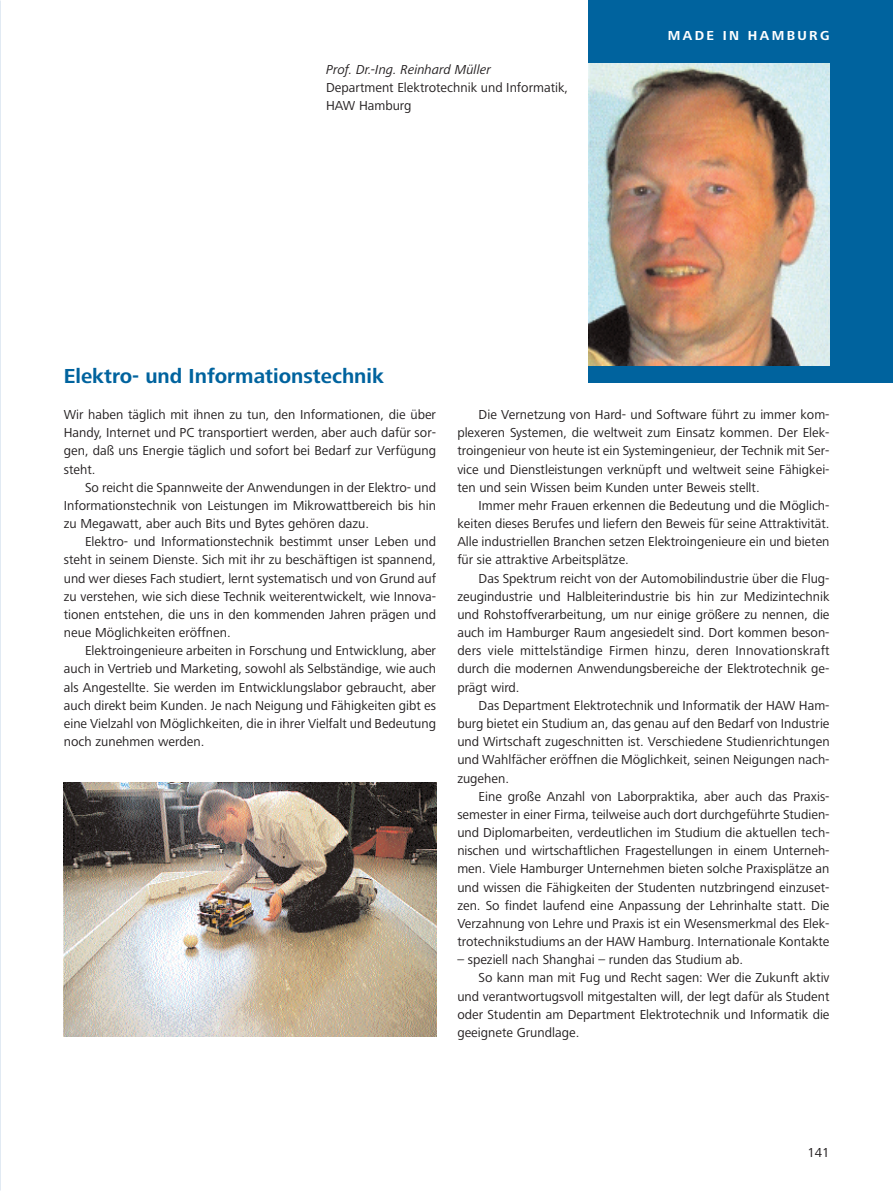
<style>
.page{position:relative;width:893px;height:1191px;background:#fff}
.page>*{position:absolute;margin:0;border:0;box-sizing:border-box;transform-origin:0 0}
.t1{font:700 21px "Frutiger Next LT";color:#00639e}
.t2{font:13.5px/18.1px "Frutiger Next LT";color:#231f20;text-align:justify}
.t3{font:italic 13.5px "Frutiger Next LT";color:#231f20}
.t4{font:700 13.5px "Frutiger Next LT";letter-spacing:.175em;color:#fff}
</style>
<div class="page">
<div style="left:588px;top:0;width:304px;height:383px;background:#00639e"></div>
<img style="left:588px;top:64px;width:241px;height:302px">
<img style="left:64px;top:782px;width:372px;height:255px">
<p class="t3" style="left:326px;top:64px;width:166px">Prof. Dr.-Ing. Reinhard Müller</p>
<p class="t2" style="left:326px;top:80px;width:243px">Department Elektrotechnik und Informatik,<br>HAW Hamburg</p>
<h1 class="t1" style="left:64px;top:368px;width:322px">Elektro- und Informationstechnik</h1>
<p class="t4" style="left:668px;top:30px;width:163px">MADE IN HAMBURG</p>
<p class="t2" style="left:64px;top:407px;width:374px">Wir haben täglich mit ihnen zu tun, den Informationen, die über Handy, Internet und PC transportiert werden, aber auch dafür sor&shy;gen, daß uns Energie täglich und sofort bei Bedarf zur Verfügung steht.</p>
<p class="t2" style="left:64px;top:479px;width:374px;text-indent:21px">So reicht die Spannweite der Anwendungen in der Elektro- und Informationstechnik von Leistungen im Mikrowattbereich bis hin zu Megawatt, aber auch Bits und Bytes gehören dazu.</p>
<p class="t2" style="left:64px;top:534px;width:374px;text-indent:21px">Elektro- und Informationstechnik bestimmt unser Leben und steht in seinem Dienste. Sich mit ihr zu beschäftigen ist spannend, und wer dieses Fach studiert, lernt systematisch und von Grund auf zu verstehen, wie sich diese Technik weiterentwickelt, wie Innova&shy;tionen entstehen, die uns in den kommenden Jahren prägen und neue Möglichkeiten eröffnen.</p>
<p class="t2" style="left:64px;top:643px;width:374px;text-indent:21px">Elektroingenieure arbeiten in Forschung und Entwicklung, aber auch in Vertrieb und Marketing, sowohl als Selbständige, wie auch als Angestellte. Sie werden im Entwicklungslabor gebraucht, aber auch direkt beim Kunden. Je nach Neigung und Fähigkeiten gibt es eine Vielzahl von Möglichkeiten, die in ihrer Vielfalt und Bedeutung noch zunehmen werden.</p>
<p class="t2" style="left:457px;top:407px;width:374px;text-indent:21px">Die Vernetzung von Hard- und Software führt zu immer kom&shy;plexeren Systemen, die weltweit zum Einsatz kommen. Der Elek&shy;troingenieur von heute ist ein Systemingenieur, der Technik mit Ser&shy;vice und Dienstleistungen verknüpft und weltweit seine Fähigkei&shy;ten und sein Wissen beim Kunden unter Beweis stellt.</p>
<p class="t2" style="left:457px;top:498px;width:374px;text-indent:21px">Immer mehr Frauen erkennen die Bedeutung und die Möglich&shy;keiten dieses Berufes und liefern den Beweis für seine Attraktivität.<br>Alle industriellen Branchen setzen Elektroingenieure ein und bieten für sie attraktive Arbeitsplätze.</p>
<p class="t2" style="left:457px;top:570px;width:374px;text-indent:21px">Das Spektrum reicht von der Automobilindustrie über die Flug&shy;zeugindustrie und Halbleiterindustrie bis hin zur Medizintechnik und Rohstoffverarbeitung, um nur einige größere zu nennen, die auch im Hamburger Raum angesiedelt sind. Dort kommen beson&shy;ders viele mittelständige Firmen hinzu, deren Innovationskraft durch die modernen Anwendungsbereiche der Elektrotechnik ge&shy;prägt wird.</p>
<p class="t2" style="left:457px;top:697px;width:374px;text-indent:21px">Das Department Elektrotechnik und Informatik der HAW Ham&shy;burg bietet ein Studium an, das genau auf den Bedarf von Industrie und Wirtschaft zugeschnitten ist. Verschiedene Studienrichtungen und Wahlfächer eröffnen die Möglichkeit, seinen Neigungen nach&shy;zugehen.</p>
<p class="t2" style="left:457px;top:788px;width:374px;text-indent:21px">Eine große Anzahl von Laborpraktika, aber auch das Praxis&shy;semester in einer Firma, teilweise auch dort durchgeführte Studien&shy;und Diplomarbeiten, verdeutlichen im Studium die aktuellen tech&shy;nischen und wirtschaftlichen Fragestellungen in einem Unterneh&shy;men. Viele Hamburger Unternehmen bieten solche Praxisplätze an und wissen die Fähigkeiten der Studenten nutzbringend einzuset&shy;zen. So findet laufend eine Anpassung der Lehrinhalte statt. Die Verzahnung von Lehre und Praxis ist ein Wesensmerkmal des Elek&shy;trotechnikstudiums an der HAW Hamburg. Internationale Kontakte</p>
<p class="t2" style="left:457px;top:952px;width:287px">– speziell nach Shanghai – runden das Studium ab.</p>
<p class="t2" style="left:478px;top:970px;width:352px">So kann man mit Fug und Recht sagen: Wer die Zukunft aktiv</p>
<p class="t2" style="left:457px;top:988px;width:374px">und verantwortugsvoll mitgestalten will, der legt dafür als Student</p>
<p class="t2" style="left:457px;top:1006px;width:374px">oder Studentin am Department Elektrotechnik und Informatik die</p>
<p class="t2" style="left:457px;top:1024px;width:123px">geeignete Grundlage.</p>
<p class="t2" style="left:807px;top:1144px;width:23px">141</p>
</div>
